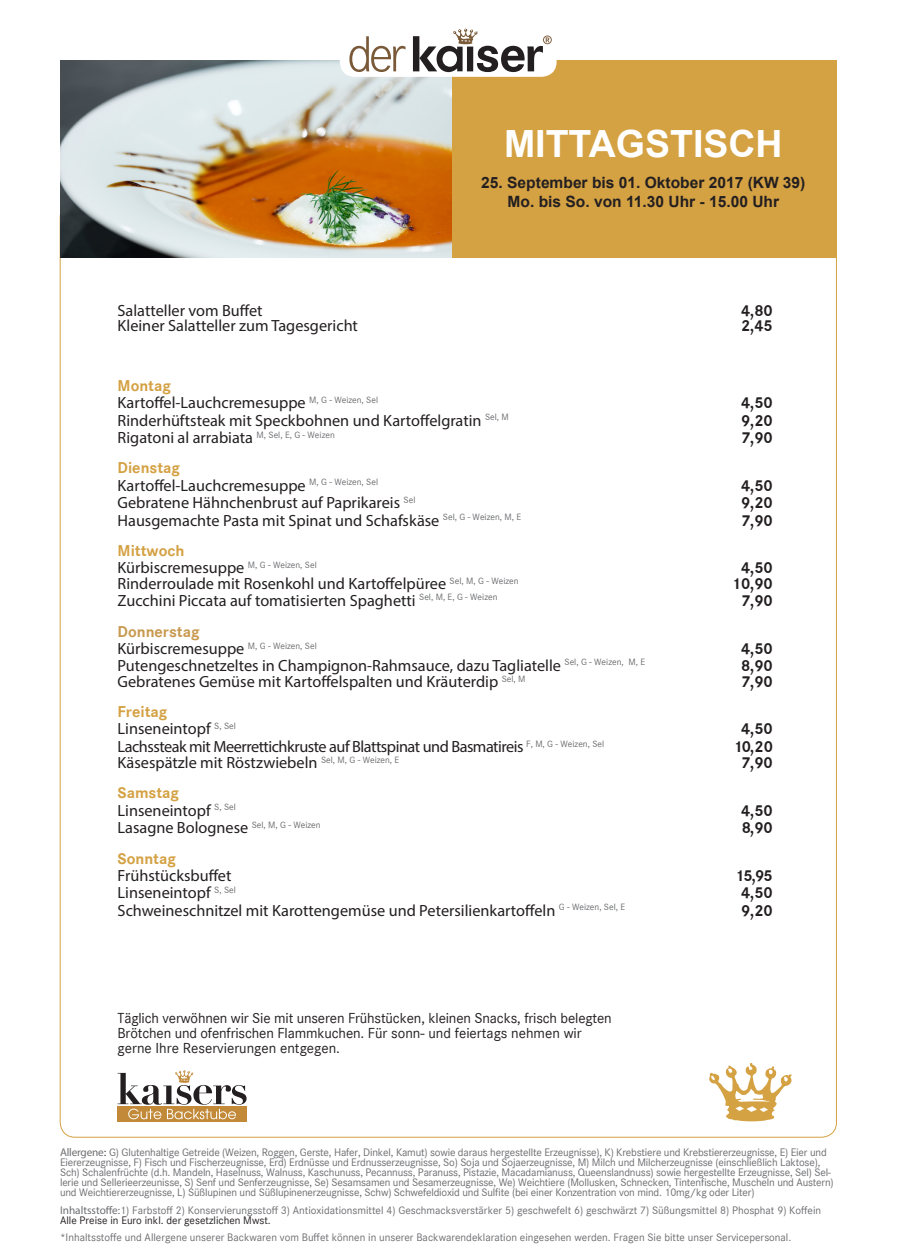
<style>
.page{position:relative;width:903px;height:1250px;background:#fff}
.page>*{position:absolute;margin:0;border:0;box-sizing:border-box;transform-origin:0 0}
.t1{font:700 37.5px "Arial";color:#fff}
.t2{font:16.25px "Myriad Pro";color:#231f20}
.t3{font:700 16.25px "Corporate S";color:#231f20}
.t4{font:16.25px "Myriad Pro";letter-spacing:-.03em;color:#231f20}
.t5{font:700 16.25px "Corporate S";color:#d4a143}
.t6{font:700 16.25px "Corporate S";color:#c8994f}
.t7{font:700 15.5px/18.6px "Arial";color:#231f20;text-align:center}
.t8{font:15px/15px "Corporate S";letter-spacing:-.01em;color:#231f20}
.t9{font:11.25px/10px "Corporate S";letter-spacing:-.015em;color:#6c6d70}
.s1{font-family:"Myriad Pro"}
.s2{color:#231f20}
</style>
<div class="page">
<div style="left:429px;top:60px;width:407px;height:197px;background:#d4a143"></div>
<img style="left:60px;top:60px;width:391px;height:197px">
<div style="left:340px;top:15px;width:216px;height:62px;background:#fff;border-radius:15px"></div>
<svg style="left:709px;top:1063px;width:82px;height:58px"></svg>
<svg style="left:349px;top:36px;width:56px;height:36px"></svg>
<svg style="left:413px;top:28px;width:138px;height:44px"></svg>
<svg style="left:118px;top:1119px;width:128px;height:2px"></svg>
<svg style="left:118px;top:1070px;width:128px;height:49px"></svg>
<p class="t1" style="left:504px;top:118px;width:280px">MITTAGSTISCH</p>
<p class="t7" style="left:481px;top:174px;width:325px">25. September bis 01. Oktober 2017 (KW 39)<br>Mo. bis So. von 11.30 Uhr - 15.00 Uhr</p>
<p class="t2" style="left:118px;top:300px;width:146px">Salatteller vom Buffet</p>
<p class="t3" style="left:741px;top:299px;width:33px">4,80</p>
<p class="t2" style="left:118px;top:315px;width:242px">Kleiner Salatteller zum Tagesgericht</p>
<p class="t3" style="left:741px;top:314px;width:33px">2,45</p>
<p class="t5" style="left:118px;top:374px;width:55px">Montag</p>
<p class="t2" style="left:118px;top:393px;width:262px">Kartoffel-Lauchcremesuppe <sup>M,</sup> <sup>G</sup> <sup>-</sup> <sup>Weizen,</sup> <sup>Sel</sup></p>
<p class="t3" style="left:741px;top:392px;width:33px">4,50</p>
<p class="t2" style="left:118px;top:410px;width:393px">Rinderhüftsteak mit Speckbohnen und Kartoffelgratin <sup>Sel,</sup> <sup>M</sup></p>
<p class="t3" style="left:741px;top:409px;width:33px">9,20</p>
<p class="t2" style="left:118px;top:428px;width:219px">Rigatoni al arrabiata <sup>M,</sup> <sup>Sel,</sup> <sup>E,</sup> <sup>G</sup> <sup>-</sup> <sup>Weizen</sup></p>
<p class="t3" style="left:741px;top:427px;width:33px">7,90</p>
<p class="t5" style="left:118px;top:457px;width:64px">Dienstag</p>
<p class="t2" style="left:118px;top:475px;width:262px">Kartoffel-Lauchcremesuppe <sup>M,</sup> <sup>G</sup> <sup>-</sup> <sup>Weizen,</sup> <sup>Sel</sup></p>
<p class="t3" style="left:741px;top:474px;width:33px">4,50</p>
<p class="t2" style="left:118px;top:493px;width:299px">Gebratene Hähnchenbrust auf Paprikareis <sup>Sel</sup></p>
<p class="t3" style="left:741px;top:492px;width:33px">9,20</p>
<p class="t2" style="left:118px;top:510px;width:405px">Hausgemachte Pasta mit Spinat und Schafskäse <sup>Sel,</sup> <sup>G</sup> <sup>-</sup> <sup>Weizen,</sup> <sup>M,</sup> <sup>E</sup></p>
<p class="t3" style="left:741px;top:509px;width:33px">7,90</p>
<p class="t5" style="left:118px;top:539px;width:68px">Mittwoch</p>
<p class="t2" style="left:118px;top:558px;width:201px">Kürbiscremesuppe <sup>M,</sup> <sup>G</sup> <sup>-</sup> <sup>Weizen,</sup> <sup>Sel</sup></p>
<p class="t3" style="left:741px;top:557px;width:33px">4,50</p>
<p class="t2" style="left:118px;top:574px;width:402px">Rinderroulade mit Rosenkohl und Kartoffelpüree <sup>Sel,</sup> <sup>M,</sup> <sup>G</sup> <sup>-</sup> <sup>Weizen</sup></p>
<p class="t3" style="left:731px;top:573px;width:43px">10,90</p>
<p class="t2" style="left:118px;top:590px;width:381px">Zucchini Piccata auf tomatisierten Spaghetti <sup>Sel,</sup> <sup>M,</sup> <sup>E,</sup> <sup>G</sup> <sup>-</sup> <sup>Weizen</sup></p>
<p class="t3" style="left:741px;top:589px;width:33px">7,90</p>
<p class="t6" style="left:118px;top:620px;width:84px">Donnerstag</p>
<p class="t2" style="left:118px;top:639px;width:201px">Kürbiscremesuppe <sup>M,</sup> <sup>G</sup> <sup>-</sup> <sup>Weizen,</sup> <sup>Sel</sup></p>
<p class="t3" style="left:741px;top:638px;width:33px">4,50</p>
<p class="t2" style="left:118px;top:655px;width:529px">Putengeschnetzeltes in Champignon-Rahmsauce, dazu Tagliatelle <sup>Sel,</sup> <sup>G</sup> <sup>-</sup> <sup>Weizen,</sup> <sup>M,</sup> <sup>E</sup></p>
<p class="t3" style="left:741px;top:654px;width:33px">8,90</p>
<p class="t2" style="left:118px;top:672px;width:409px">Gebratenes Gemüse mit Kartoffelspalten und Kräuterdip <sup>Sel,</sup> <sup>M</sup></p>
<p class="t3" style="left:741px;top:670px;width:33px">7,90</p>
<p class="t5" style="left:118px;top:700px;width:51px">Freitag</p>
<p class="t2" style="left:118px;top:719px;width:120px">Linseneintopf <sup>S,</sup> <sup>Sel</sup></p>
<p class="t3" style="left:741px;top:718px;width:33px">4,50</p>
<p class="t4" style="left:118px;top:737px;width:488px">Lachssteak mit Meerrettichkruste auf Blattspinat und Basmatireis <sup>F,</sup> <sup>M,</sup> <sup>G</sup> <sup>-</sup> <sup>Weizen,</sup> <sup>Sel</sup></p>
<p class="t3" style="left:733px;top:735px;width:41px">10,20</p>
<p class="t2" style="left:118px;top:753px;width:283px">Käsespätzle mit Röstzwiebeln <sup>Sel,</sup> <sup>M,</sup> <sup>G</sup> <sup>-</sup> <sup>Weizen,</sup> <sup>E</sup></p>
<p class="t3" style="left:741px;top:752px;width:33px">7,90</p>
<p class="t5" style="left:118px;top:782px;width:63px">Samstag</p>
<p class="t2" style="left:118px;top:800px;width:120px">Linseneintopf <sup>S,</sup> <sup>Sel</sup></p>
<p class="t3" style="left:741px;top:799px;width:33px">4,50</p>
<p class="t2" style="left:118px;top:818px;width:204px">Lasagne Bolognese <sup>Sel,</sup> <sup>M,</sup> <sup>G</sup> <sup>-</sup> <sup>Weizen</sup></p>
<p class="t3" style="left:741px;top:817px;width:33px">8,90</p>
<p class="t5" style="left:118px;top:848px;width:60px">Sonntag</p>
<p class="t2" style="left:118px;top:865px;width:115px">Frühstücksbuffet</p>
<p class="t3" style="left:735px;top:864px;width:39px">15,95</p>
<p class="t2" style="left:118px;top:883px;width:120px">Linseneintopf <sup>S,</sup> <sup>Sel</sup></p>
<p class="t3" style="left:741px;top:882px;width:33px">4,50</p>
<p class="t2" style="left:118px;top:900px;width:509px">Schweineschnitzel mit Karottengemüse und Petersilienkartoffeln <sup>G</sup> <sup>-</sup> <sup>Weizen,</sup> <sup>Sel,</sup> <sup>E</sup></p>
<p class="t3" style="left:741px;top:899px;width:33px">9,20</p>
<p class="t8" style="left:118px;top:1010px;width:496px">Täglich verwöhnen wir Sie mit unseren Frühstücken, kleinen Snacks, frisch belegten<br>Brötchen und ofenfrischen Flammkuchen. Für sonn- und feiertags nehmen wir gerne Ihre Reservierungen entgegen.</p>
<p class="t9" style="left:60px;top:1147px;width:775px"><span class="s1">Allergene</span><span class="s2">:</span> G) Glutenhaltige Getreide (Weizen, Roggen, Gerste, Hafer, Dinkel, Kamut) sowie daraus hergestellte Erzeugnisse), K) Krebstiere und Krebstiererzeugnisse, E) Eier und Eiererzeugnisse, F) Fisch und Fischerzeugnisse, Erd) Erdnüsse und Erdnusserzeugnisse, So) Soja und Sojaerzeugnisse, M) Milch und Milcherzeugnisse (einschließlich Laktose), Sch) Schalenfrüchte (d.h. Mandeln, Haselnuss, Walnuss, Kaschunuss, Pecannuss, Paranuss, Pistazie, Macadamianuss, Queenslandnuss) sowie hergestellte Erzeugnisse, Sel) Sel&shy;lerie und Sellerieerzeunisse, S) Senf und Senferzeugnisse, Se) Sesamsamen und Sesamerzeugnisse, We) Weichtiere (Mollusken, Schnecken, Tintenfische, Muscheln und Austern) und Weichtiererzeugnisse, L) Süßlupinen und Süßlupinenerzeugnisse, Schw) Schwefeldioxid und Sulfite (bei einer Konzentration von mind. 10mg/kg oder Liter)</p>
<p class="t9" style="left:60px;top:1204px;width:762px"><span class="s1">Inhaltsstoffe:</span>1) Farbstoff 2) Konservierungsstoff 3) Antioxidationsmittel 4) Geschmacksverstärker 5) geschwefelt 6) geschwärzt 7) Süßungsmittel 8) Phosphat 9) Koffein<br><span class="s2">Alle Preise in Euro inkl. der gesetzlichen Mwst.</span></p>
<p class="t9" style="left:60px;top:1232px;width:732px">*Inhaltsstoffe und Allergene unserer Backwaren vom Buffet können in unserer Backwarendeklaration eingesehen werden. Fragen Sie bitte unser Servicepersonal.</p>
</div>
